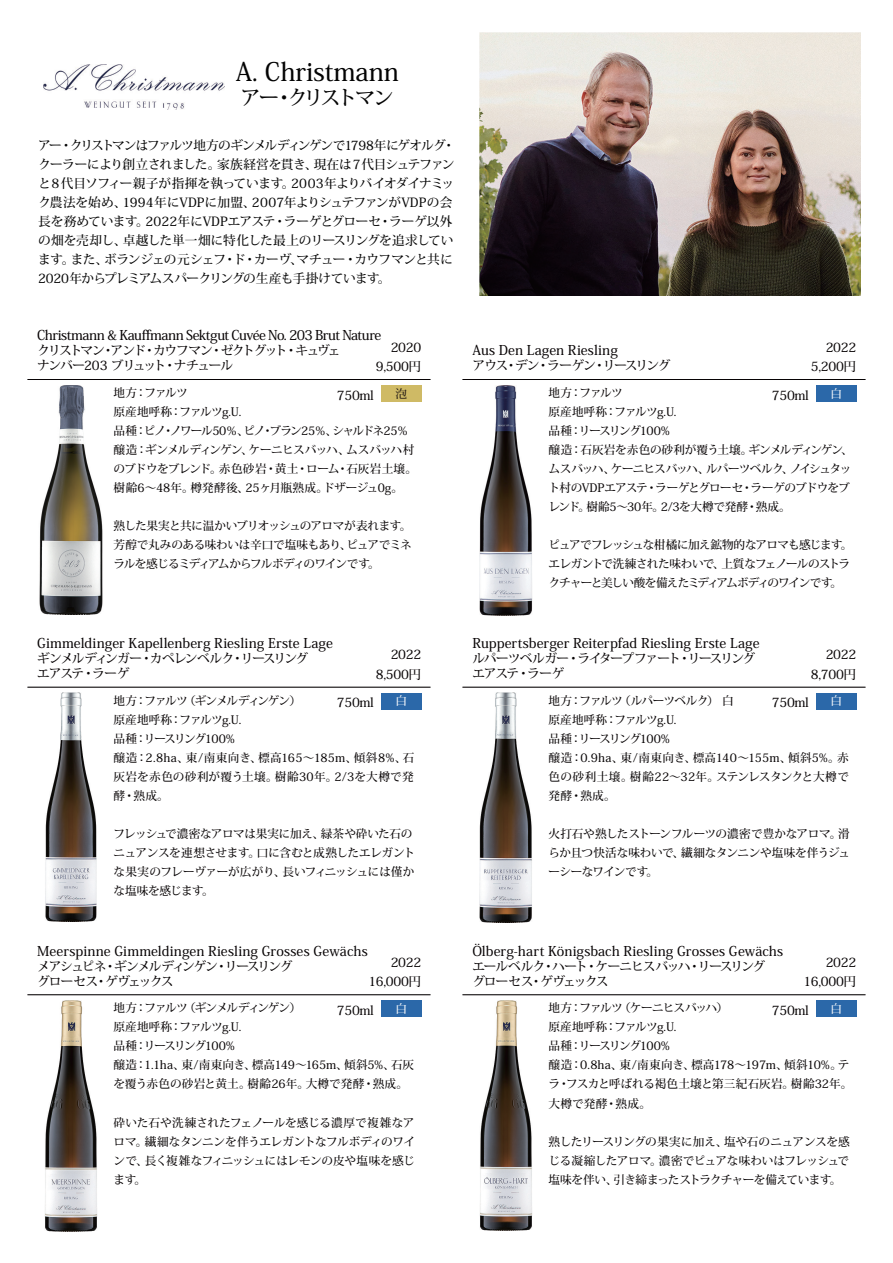
<style>
.page{position:relative;width:893px;height:1263px;background:#fff}
.page>*{position:absolute;margin:0;border:0;box-sizing:border-box;transform-origin:0 0}
.t1{font:500 25.35px "Koz Min Pr 6 N";color:#030303}
.t2{font:500 20.1px "Koz Min Pr 6 N";letter-spacing:-.13em;color:#030303}
.t3{font:500 13.5px "Koz Min Pr 6 N";letter-spacing:.005em;color:#070304}
.t4{font:500 13.5px "Koz Min Pr 6 N";letter-spacing:-.035em;color:#070304}
.t5{font:500 12.75px/19px "Koz Min Pr 6 N";letter-spacing:-.035em;color:#030303}
.t6{font:500 12.75px/15px "Koz Min Pr 6 N";letter-spacing:-.085em;color:#070304}
.t7{font:500 12.75px/15px "Koz Min Pr 6 N";letter-spacing:-.065em;color:#070304}
.t8{font:500 12.75px/19px "Koz Min Pr 6 N";letter-spacing:-.025em;color:#070304;text-align:right}
.t9{font:500 12.75px/15px "Koz Min Pr 6 N";letter-spacing:-.11em;color:#070304}
.t10{font:500 12.75px/15px "Koz Min Pr 6 N";letter-spacing:-.1em;color:#070304}
.t11{font:500 12.75px "Koz Min Pr 6 N";letter-spacing:-.09em;color:#070304}
.t12{font:500 11.7px/19px "Koz Min Pr 6 N";letter-spacing:-.04em;color:#070304;text-align:justify}
.t13{font:500 11.7px/19px "Koz Min Pr 6 N";letter-spacing:.005em;color:#070304}
.t14{font:500 11.7px/19px "Koz Min Pr 6 N";letter-spacing:-.02em;color:#070304}
.t15{font:500 11.7px/19px "Koz Min Pr 6 N";letter-spacing:-.01em;color:#070304}
.t16{font:500 11.7px/19px "Koz Min Pr 6 N";letter-spacing:-.07em;color:#070304}
.t17{font:500 11.7px "Koz Min Pr 6 N";letter-spacing:-.095em;color:#070304}
.t18{font:500 11.7px "Koz Min Pr 6 N";color:#fff}
.t19{font:500 11.7px "Koz Min Pr 6 N";color:#211814}
</style>
<div class="page">
<div style="left:381px;top:692px;width:40px;height:17px;background:#2b68a9"></div>
<hr style="left:27px;top:687px;width:403px;height:1px;background:#070304">
<div style="left:381px;top:1000px;width:40px;height:17px;background:#2b68a9"></div>
<hr style="left:27px;top:994px;width:403px;height:1px;background:#070304">
<hr style="left:27px;top:379px;width:403px;height:1px;background:#070304">
<div style="left:816px;top:692px;width:40px;height:17px;background:#2b68a9"></div>
<hr style="left:462px;top:687px;width:403px;height:1px;background:#070304">
<div style="left:816px;top:1000px;width:40px;height:17px;background:#2b68a9"></div>
<hr style="left:462px;top:994px;width:403px;height:1px;background:#070304">
<div style="left:816px;top:385px;width:40px;height:17px;background:#2b68a9"></div>
<hr style="left:462px;top:379px;width:403px;height:1px;background:#070304">
<img style="left:44px;top:64px;width:180px;height:45px">
<img style="left:480px;top:32px;width:381px;height:264px">
<img style="left:45px;top:693px;width:52px;height:229px">
<img style="left:45px;top:1000px;width:52px;height:231px">
<img style="left:479px;top:693px;width:53px;height:230px">
<img style="left:480px;top:1000px;width:52px;height:231px">
<img style="left:479px;top:385px;width:54px;height:230px">
<img style="left:39px;top:385px;width:64px;height:229px">
<div style="left:381px;top:385px;width:40px;height:17px;background:#cfba65"></div>
<h1 class="t1" style="left:236px;top:57px;width:164px">A. Christmann</h1>
<h2 class="t2" style="left:241px;top:86px;width:154px">アー・クリストマン</h2>
<p class="t5" style="left:38px;top:136px;width:419px">アー・クリストマンはファルツ地方のギンメルディンゲンで1798年にゲオルグ・クーラーにより創立されました。家族経営を貫き、現在は７代目シュテファンと８代目ソフィー親子が指揮を執っています。2003年よりバイオダイナミック農法を始め、1994年にVDPに加盟、2007年よりシュテファンがVDPの会長を務めています。2022年にVDPエアステ・ラーゲとグローセ・ラーゲ以外の畑を売却し、卓越した単一畑に特化した最上のリースリングを追求しています。また、ボランジェの元シェフ・ド・カーヴ、マチュー・カウフマンと共に2020年からプレミアムスパークリングの生産も手掛けています。</p>
<p class="t4" style="left:37px;top:328px;width:346px">Christmann &amp; Kauffmann Sektgut Cuvée No. 203 Brut Nature</p>
<p class="t9" style="left:37px;top:343px;width:305px">クリストマン・アンド・カウフマン・ゼクトグット・キュヴェナンバー203 ブリュット・ナチュール</p>
<p class="t12" style="left:114px;top:383px;width:305px;text-align:left">地方：ファルツ<br>原産地呼称：ファルツg.U.<br>品種：ピノ・ノワール50％、ピノ・ブラン25％、シャルドネ25％醸造：ギンメルディンゲン、ケーニヒスバッハ、ムスバッハ村のブドウをブレンド。赤色砂岩・黄土・ローム・石灰岩土壌。樹齢6～48年。樽発酵後、25ヶ月瓶熟成。ドザージュ0g。</p>
<p class="t12" style="left:114px;top:517px;width:300px">熟した果実と共に温かいブリオッシュのアロマが表れます。芳醇で丸みのある味わいは辛口で塩味もあり、ピュアでミネラルを感じるミディアムからフルボディのワインです。</p>
<p class="t8" style="left:376px;top:338px;width:47px">2020<br>9,500円</p>
<p class="t19" style="left:395px;top:387px;width:13px">泡</p>
<p class="t7" style="left:337px;top:388px;width:38px">750ml</p>
<p class="t8" style="left:811px;top:338px;width:47px">2022<br>5,200円</p>
<p class="t3" style="left:472px;top:343px;width:147px">Aus Den Lagen Riesling</p>
<p class="t11" style="left:472px;top:358px;width:200px">アウス・デン・ラーゲン・リースリング</p>
<p class="t12" style="left:549px;top:383px;width:306px;text-align:left">地方：ファルツ<br>原産地呼称：ファルツg.U.<br>品種：リースリング100%<br>醸造：石灰岩を赤色の砂利が覆う土壌。ギンメルディンゲン、ムスバッハ、ケーニヒスバッハ、ルパーツベルク、ノイシュタット村のVDPエアステ・ラーゲとグローセ・ラーゲのブドウをブレンド。樹齢5～30年。2/3を大樽で発酵・熟成。</p>
<p class="t16" style="left:549px;top:536px;width:305px">ピュアでフレッシュな柑橘に加え鉱物的なアロマも感じます。エレガントで洗練された味わいで、上質なフェノールのストラクチャーと美しい酸を備えたミディアムボディのワインです。</p>
<p class="t18" style="left:830px;top:387px;width:13px">白</p>
<p class="t7" style="left:772px;top:388px;width:38px">750ml</p>
<p class="t3" style="left:37px;top:635px;width:297px">Gimmeldinger Kapellenberg Riesling Erste Lage</p>
<p class="t7" style="left:37px;top:651px;width:272px">ギンメルディンガー・カペレンベルク・リースリングエアステ・ラーゲ</p>
<p class="t13" style="left:114px;top:691px;width:302px">地方：ファルツ（ギンメルディンゲン）<br>原産地呼称：ファルツg.U.<br>品種：リースリング100%<br>醸造：2.8ha、東/南東向き、標高165～185m、傾斜8%、石灰岩を赤色の砂利が覆う土壌。樹齢30年。2/3を大樽で発酵・熟成。</p>
<p class="t12" style="left:114px;top:824px;width:303px;text-align:left">フレッシュで濃密なアロマは果実に加え、緑茶や砕いた石のニュアンスを連想させます。口に含むと成熟したエレガントな果実のフレーヴァーが広がり、長いフィニッシュには僅かな塩味を感じます。</p>
<p class="t8" style="left:376px;top:645px;width:47px">2022<br>8,500円</p>
<p class="t18" style="left:395px;top:694px;width:13px">白</p>
<p class="t7" style="left:337px;top:695px;width:38px">750ml</p>
<p class="t3" style="left:472px;top:635px;width:289px">Ruppertsberger Reiterpfad Riesling Erste Lage</p>
<p class="t6" style="left:472px;top:651px;width:284px">ルパーツベルガー・ライタープファート・リースリングエアステ・ラーゲ</p>
<p class="t8" style="left:811px;top:645px;width:47px">2022<br>8,700円</p>
<p class="t12" style="left:549px;top:691px;width:187px">地方：ファルツ（ルパーツベルク） 白</p>
<p class="t18" style="left:830px;top:694px;width:13px">白</p>
<p class="t13" style="left:549px;top:710px;width:302px">原産地呼称：ファルツg.U.<br>品種：リースリング100%<br>醸造：0.9ha、東/南東向き、標高140～155m、傾斜5%。赤色の砂利土壌。樹齢22～32年。ステンレスタンクと大樽で発酵・熟成。</p>
<p class="t12" style="left:549px;top:824px;width:303px">火打石や熟したストーンフルーツの濃密で豊かなアロマ。滑らか且つ快活な味わいで、繊細なタンニンや塩味を伴うジューシーなワインです。</p>
<p class="t7" style="left:772px;top:695px;width:38px">750ml</p>
<p class="t3" style="left:37px;top:943px;width:332px">Meerspinne Gimmeldingen Riesling Grosses Gewächs</p>
<p class="t10" style="left:37px;top:959px;width:257px">メアシュピネ・ギンメルディンゲン・リースリンググローセス・ゲヴェックス</p>
<p class="t8" style="left:368px;top:953px;width:54px">2022<br>16,000円</p>
<p class="t17" style="left:114px;top:1001px;width:189px">地方：ファルツ（ギンメルディンゲン）</p>
<p class="t18" style="left:395px;top:1002px;width:13px">白</p>
<p class="t15" style="left:114px;top:1018px;width:302px">原産地呼称：ファルツg.U.<br>品種：リースリング100%<br>醸造：1.1ha、東/南東向き、標高149～165m、傾斜5%、石灰を覆う赤色の砂岩と黄土。樹齢26年。大樽で発酵・熟成。</p>
<p class="t12" style="left:114px;top:1113px;width:303px">砕いた石や洗練されたフェノールを感じる濃厚で複雑なアロマ。繊細なタンニンを伴うエレガントなフルボディのワインで、長く複雑なフィニッシュにはレモンの皮や塩味を感じます。</p>
<p class="t7" style="left:337px;top:1003px;width:38px">750ml</p>
<p class="t3" style="left:472px;top:943px;width:312px">Ölberg-hart Königsbach Riesling Grosses Gewächs</p>
<p class="t6" style="left:472px;top:959px;width:294px">エールベルク・ハート・ケーニヒスバッハ・リースリンググローセス・ゲヴェックス</p>
<p class="t14" style="left:549px;top:999px;width:305px">地方：ファルツ（ケーニヒスバッハ）<br>原産地呼称：ファルツg.U.<br>品種：リースリング100%<br>醸造：0.8ha、東/南東向き、標高178～197m、傾斜10%。テラ・フスカと呼ばれる褐色土壌と第三紀石灰岩。樹齢32年。大樽で発酵・熟成。</p>
<p class="t12" style="left:549px;top:1132px;width:303px">熟したリースリングの果実に加え、塩や石のニュアンスを感じる凝縮したアロマ。濃密でピュアな味わいはフレッシュで塩味を伴い、引き締まったストラクチャーを備えています。</p>
<p class="t8" style="left:803px;top:953px;width:54px">2022<br>16,000円</p>
<p class="t18" style="left:830px;top:1002px;width:13px">白</p>
<p class="t7" style="left:772px;top:1003px;width:38px">750ml</p>
</div>
